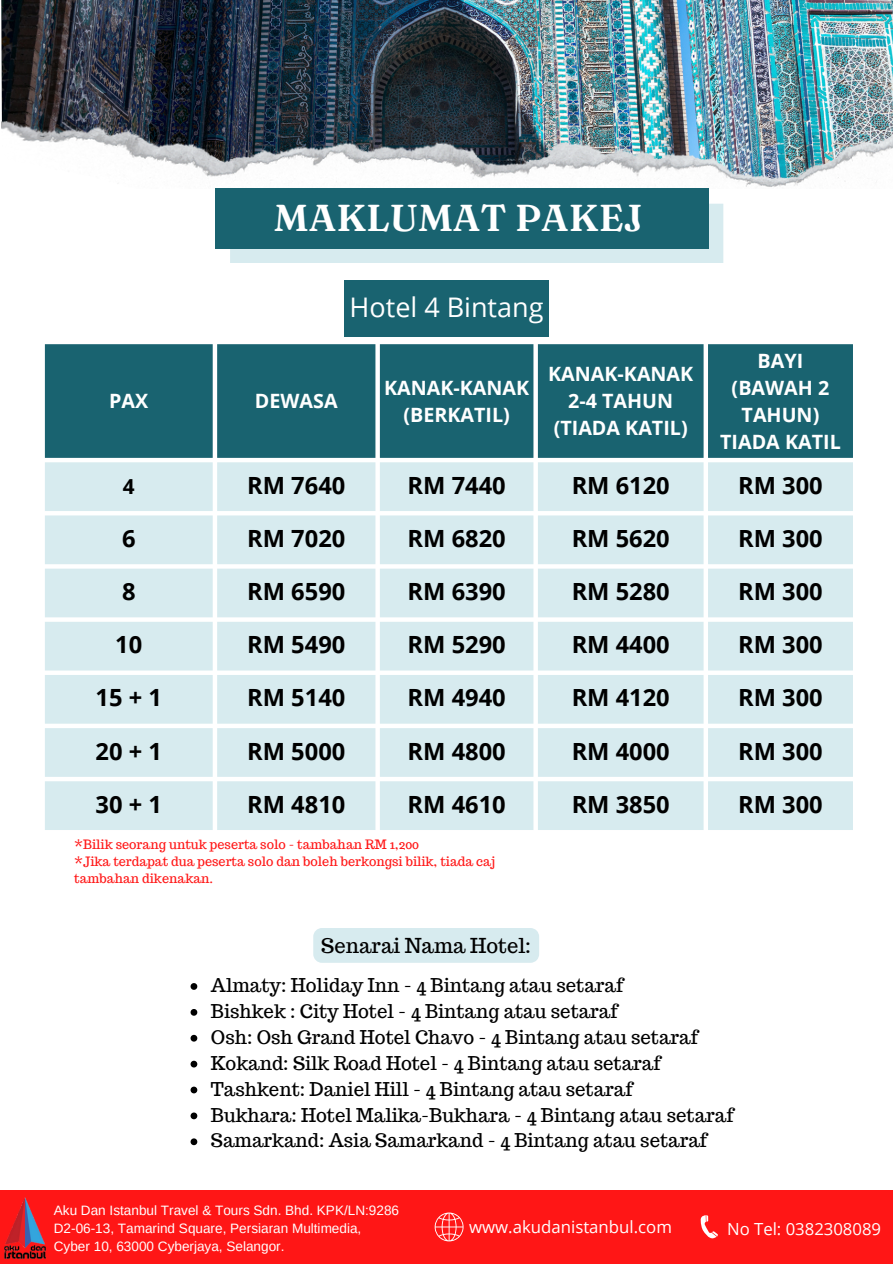
<style>
.page{position:relative;width:893px;height:1264px;background:#fff}
.page>*{position:absolute;margin:0;border:0;box-sizing:border-box;transform-origin:0 0}
.t1{font:600 37.5px "Fraunces 9 pt";color:#fff}
.t2{font:27px "Open Sans";color:#fff}
.t3{font:700 23.7px "Open Sans";color:#000}
.t4{font:700 20.7px "Open Sans";color:#000}
.t5{font:20.1px "Trocchi";color:#000}
.t6{font:700 19.65px/27px "Open Sans";color:#fff;text-align:center}
.t7{font:18.6px "Trocchi";color:#000}
.t8{font:16.8px "Open Sans";color:#fff}
.t9{font:16.65px "Open Sans";color:#fff}
.t10{font:13.5px/18px "Arimo";color:#fff}
.t11{font:12.6px/16.8px "Trocchi";color:#ff1616}
</style>
<div class="page">
<div style="left:45px;top:344px;width:807px;height:114px;background:#196370"></div>
<svg style="left:45px;top:462px;width:807px;height:368px;background:#daecf0"></svg>
<img style="left:1px;top:0;width:891px;height:129px">
<img style="left:2px;top:121px;width:890px;height:66px">
<div style="left:230px;top:204px;width:493px;height:59px;background:#d7ebef"></div>
<div style="left:215px;top:188px;width:493px;height:60px;background:#196370"></div>
<div style="left:0;top:1190px;width:892px;height:73px;background:#ff1616"></div>
<svg style="left:700px;top:1215px;width:17px;height:23px"></svg>
<svg style="left:434px;top:1212px;width:29px;height:29px"></svg>
<img style="left:5px;top:1197px;width:40px;height:62px">
<div style="left:344px;top:280px;width:205px;height:56px;background:#196370"></div>
<svg style="left:190px;top:983px;width:7px;height:6px"></svg>
<svg style="left:190px;top:1009px;width:7px;height:6px"></svg>
<svg style="left:190px;top:1034px;width:7px;height:7px"></svg>
<svg style="left:190px;top:1060px;width:7px;height:7px"></svg>
<svg style="left:190px;top:1086px;width:7px;height:7px"></svg>
<svg style="left:190px;top:1112px;width:7px;height:7px"></svg>
<svg style="left:190px;top:1138px;width:7px;height:7px"></svg>
<div style="left:313px;top:928px;width:226px;height:34px;background:#d7ebef"></div>
<p class="t1" style="left:274px;top:194px;width:370px">MAKLUMAT PAKEJ</p>
<h2 class="t2" style="left:349px;top:288px;width:195px">Hotel 4 Bintang</h2>
<p class="t6" style="left:109px;top:387px;width:41px">PAX</p>
<h1 class="t6" style="left:255px;top:387px;width:84px">DEWASA</h1>
<p class="t6" style="left:384px;top:374px;width:147px">KANAK-KANAK (BERKATIL)</p>
<p class="t6" style="left:548px;top:360px;width:147px">KANAK-KANAK</p>
<p class="t6" style="left:568px;top:387px;width:106px">2-4 TAHUN</p>
<p class="t6" style="left:553px;top:414px;width:135px">(TIADA KATIL)</p>
<p class="t6" style="left:757px;top:347px;width:47px">BAYI</p>
<p class="t6" style="left:731px;top:374px;width:99px">(BAWAH 2<br>TAHUN)</p>
<p class="t6" style="left:720px;top:428px;width:122px">TIADA KATIL</p>
<p class="t4" style="left:123px;top:471px;width:13px">4</p>
<p class="t3" style="left:247px;top:468px;width:100px">RM 7640</p>
<p class="t3" style="left:407px;top:468px;width:100px">RM 7440</p>
<p class="t3" style="left:571px;top:468px;width:100px">RM 6120</p>
<p class="t3" style="left:738px;top:468px;width:86px">RM 300</p>
<p class="t3" style="left:122px;top:521px;width:15px">6</p>
<p class="t3" style="left:247px;top:521px;width:100px">RM 7020</p>
<p class="t3" style="left:407px;top:521px;width:100px">RM 6820</p>
<p class="t3" style="left:571px;top:521px;width:100px">RM 5620</p>
<p class="t3" style="left:738px;top:521px;width:86px">RM 300</p>
<p class="t3" style="left:122px;top:575px;width:15px">8</p>
<p class="t3" style="left:247px;top:575px;width:100px">RM 6590</p>
<p class="t3" style="left:407px;top:575px;width:100px">RM 6390</p>
<p class="t3" style="left:571px;top:575px;width:100px">RM 5280</p>
<p class="t3" style="left:738px;top:575px;width:86px">RM 300</p>
<p class="t3" style="left:115px;top:628px;width:29px">10</p>
<p class="t3" style="left:247px;top:628px;width:100px">RM 5490</p>
<p class="t3" style="left:407px;top:628px;width:100px">RM 5290</p>
<p class="t3" style="left:571px;top:628px;width:100px">RM 4400</p>
<p class="t3" style="left:738px;top:628px;width:86px">RM 300</p>
<p class="t3" style="left:96px;top:681px;width:68px">15+1</p>
<p class="t3" style="left:247px;top:681px;width:100px">RM 5140</p>
<p class="t3" style="left:407px;top:681px;width:100px">RM 4940</p>
<p class="t3" style="left:571px;top:681px;width:100px">RM 4120</p>
<p class="t3" style="left:738px;top:681px;width:86px">RM 300</p>
<p class="t3" style="left:96px;top:734px;width:68px">20+1</p>
<p class="t3" style="left:247px;top:734px;width:100px">RM 5000</p>
<p class="t3" style="left:407px;top:734px;width:100px">RM 4800</p>
<p class="t3" style="left:571px;top:734px;width:100px">RM 4000</p>
<p class="t3" style="left:738px;top:734px;width:86px">RM 300</p>
<p class="t3" style="left:96px;top:787px;width:68px">30+1</p>
<p class="t3" style="left:247px;top:787px;width:100px">RM 4810</p>
<p class="t3" style="left:407px;top:787px;width:100px">RM 4610</p>
<p class="t3" style="left:571px;top:787px;width:100px">RM 3850</p>
<p class="t3" style="left:738px;top:787px;width:86px">RM 300</p>
<h3 class="t11" style="left:74px;top:836px;width:346px">*Bilik seorang untuk peserta solo - tambahan RM 1,200</h3>
<h3 class="t11" style="left:74px;top:853px;width:422px">*Jika terdapat dua peserta solo dan boleh berkongsi bilik, tiada caj tambahan dikenakan.</h3>
<h4 class="t5" style="left:321px;top:932px;width:211px">Senarai Nama Hotel:</h4>
<h3 class="t7" style="left:211px;top:973px;width:413px">Almaty: Holiday Inn - 4 Bintang atau setaraf</h3>
<h3 class="t7" style="left:211px;top:999px;width:408px">Bishkek : City Hotel - 4 Bintang atau setaraf</h3>
<h3 class="t7" style="left:211px;top:1024px;width:488px">Osh: Osh Grand Hotel Chavo - 4 Bintang atau setaraf</h3>
<h3 class="t7" style="left:211px;top:1050px;width:451px">Kokand: Silk Road Hotel - 4 Bintang atau setaraf</h3>
<p class="t7" style="left:211px;top:1076px;width:423px">Tashkent: Daniel Hill - 4 Bintang atau setaraf</p>
<p class="t7" style="left:211px;top:1102px;width:524px">Bukhara: Hotel Malika-Bukhara - 4 Bintang atau setaraf</p>
<h4 class="t7" style="left:211px;top:1128px;width:497px">Samarkand: Asia Samarkand - 4 Bintang atau setaraf</h4>
<p class="t10" style="left:54px;top:1201px;width:347px">Aku Dan Istanbul Travel &amp; Tours Sdn. Bhd. KPK/LN:9286<br>D2-06-13, Tamarind Square, Persiaran Multimedia,<br>Cyber 10, 63000 Cyberjaya, Selangor.</p>
<p class="t8" style="left:427px;top:1211px;width:204px">www.akudanistanbul.com</p>
<h3 class="t8" style="left:469px;top:1214px;width:204px">www.akudanistanbul.com</h3>
<h3 class="t9" style="left:727px;top:1216px;width:155px">No Tel: 0382308089</h3>
</div>
